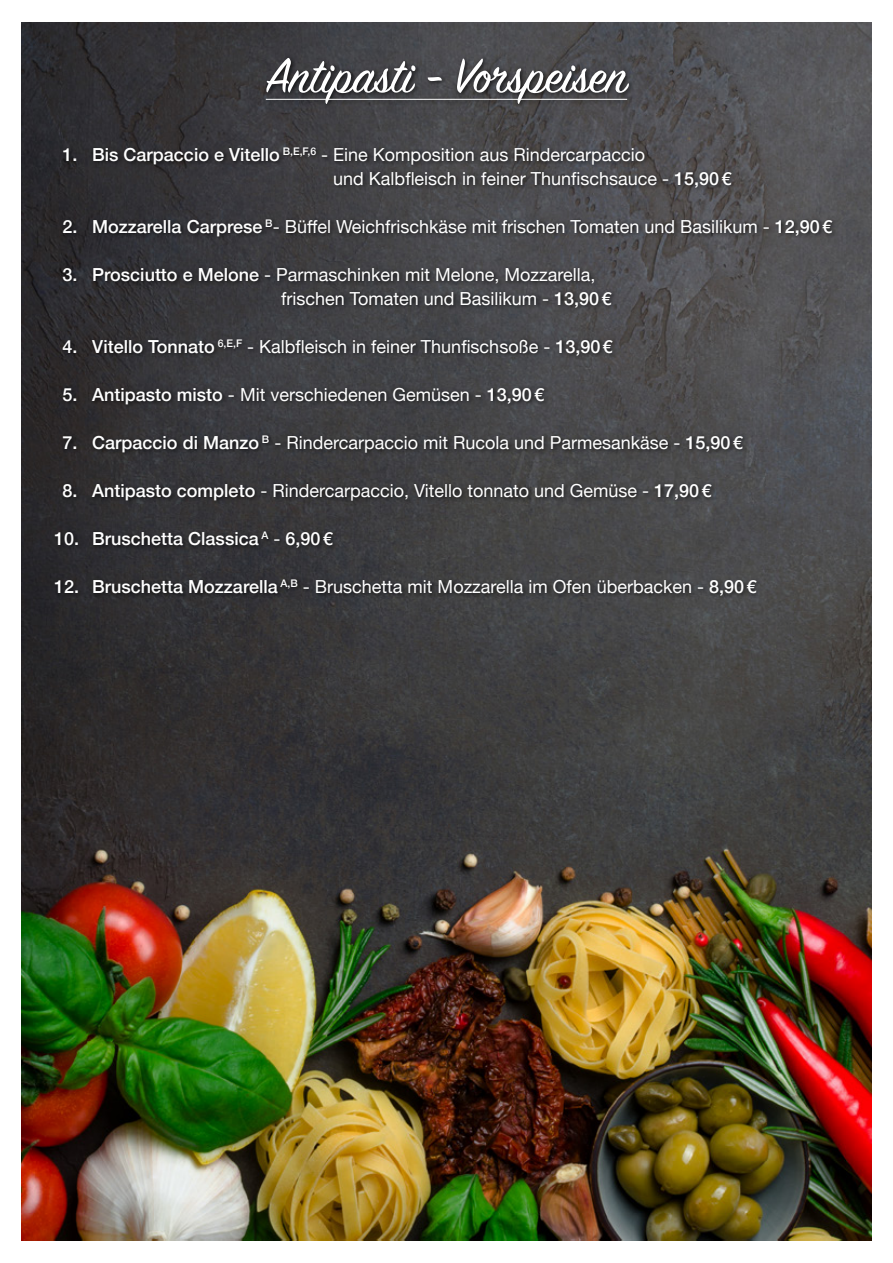
<style>
.page{position:relative;width:893px;height:1263px;background:#fff}
.page>*{position:absolute;margin:0;border:0;box-sizing:border-box;transform-origin:0 0}
.t1{font:54px "Sign Painter House Script";color:#fff}
.t2{font:18px/24px "Helvetica Neue";color:#fff}
.t3{font:500 18px "Helvetica Neue";color:#fff}
.s1{font-weight:500}
.s2{font-weight:400}
</style>
<div class="page">
<img style="left:22px;top:22px;width:849px;height:1218px">
<div style="left:52px;top:55px;width:786px;height:547px;background:#000;opacity:.75"></div>
<hr style="left:266px;top:99px;width:361px;height:1px;background:#fff">
<h1 class="t1" style="left:266px;top:43px;width:363px">Antipasti - Vorspeisen</h1>
<p class="t2" style="left:333px;top:143px;width:400px;text-indent:-271px"><span class="s1">1. Bis Carpaccio e Vitello</span> <sup>B,E,F,6</sup> - Eine Komposition aus Rindercarpaccio<br>und Kalbfleisch in feiner Thunfischsauce - <span class="s1">15,90€</span></p>
<p class="t2" style="left:62px;top:215px;width:771px"><span class="s1">2. Mozzarella Carprese</span> <sup>B</sup>- Büffel Weichfrischkäse mit frischen Tomaten und Basilikum - <span class="s1">12,90€</span></p>
<p class="t2" style="left:281px;top:263px;width:332px;text-indent:-219px"><span class="s1">3. Prosciutto e Melone</span> - Parmaschinken mit Melone, Mozzarella, frischen Tomaten und Basilikum - <span class="s1">13,90€</span></p>
<p class="t2" style="left:62px;top:335px;width:552px"><span class="s1">4. Vitello Tonnato</span> <sup>6,E,F</sup> - Kalbfleisch in feiner Thunfischsoße - <span class="s1">13,90€</span></p>
<p class="t2" style="left:62px;top:383px;width:483px"><span class="s1">5. Antipasto misto</span> - Mit verschiedenen Gemüsen - <span class="s1">13,90€</span></p>
<p class="t2" style="left:62px;top:431px;width:682px"><span class="s1">7. Carpaccio di Manzo</span> <sup>B</sup> - Rindercarpaccio mit Rucola und Parmesankäse - <span class="s1">15,90€</span></p>
<p class="t2" style="left:62px;top:479px;width:651px"><span class="s1">8. Antipasto completo</span> - Rindercarpaccio, Vitello tonnato und Gemüse - <span class="s1">17,90€</span></p>
<p class="t3" style="left:54px;top:524px;width:280px">10. Bruschetta Classica <sup>A</sup> <span class="s2">-</span> 6,90€</p>
<p class="t2" style="left:54px;top:575px;width:704px"><span class="s1">12. Bruschetta Mozzarella</span> <sup>A,B</sup> - Bruschetta mit Mozzarella im Ofen überbacken - <span class="s1">8,90€</span></p>
</div>
